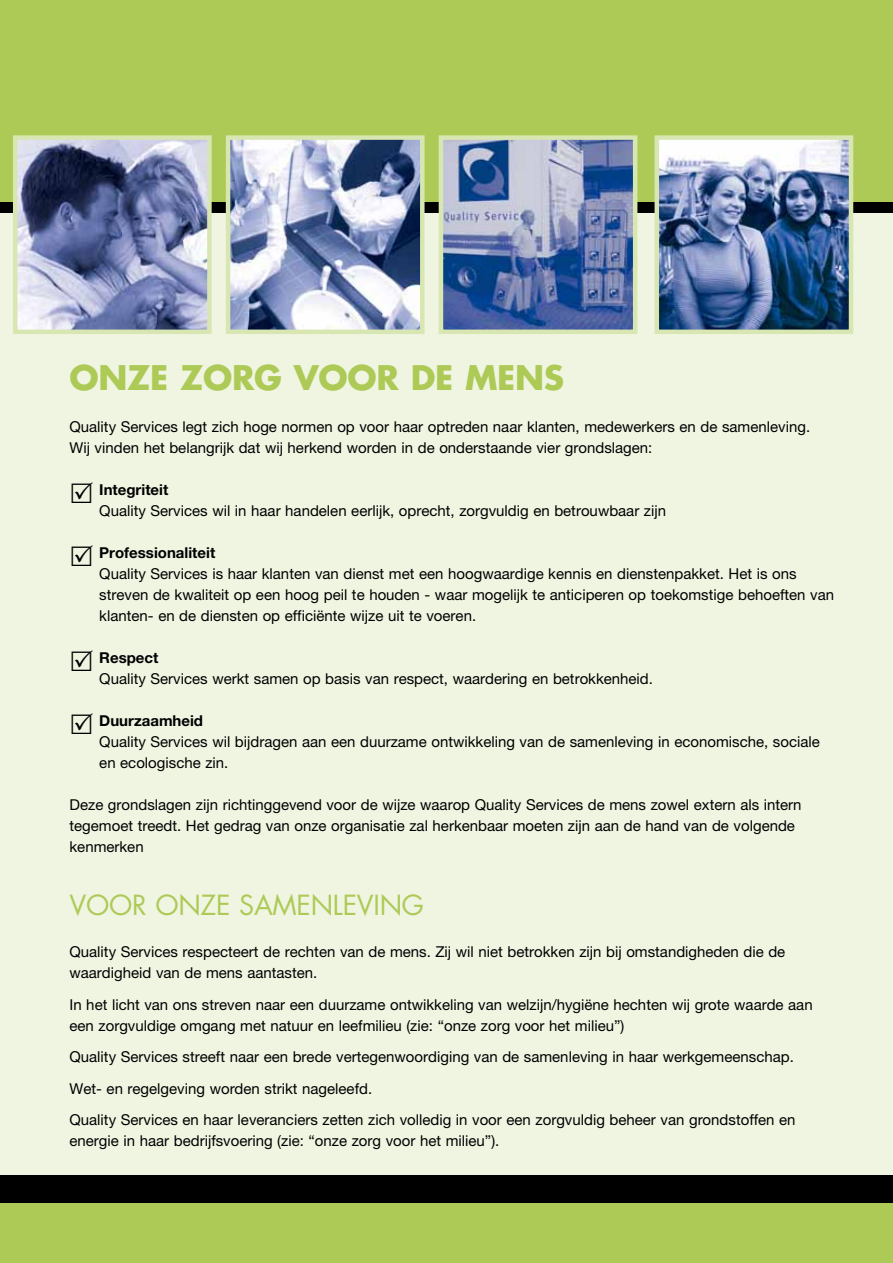
<style>
.page{position:relative;width:893px;height:1263px;background:#fff}
.page>*{position:absolute;margin:0;border:0;box-sizing:border-box;transform-origin:0 0}
.t1{font:700 33px "Futura";letter-spacing:-.01em;color:#adca57}
.t2{font:27px "Futura";letter-spacing:-.01em;color:#adca57}
.t3{font:15px/21px "Helvetica Neue";color:#000}
.t4{font:700 15px "Helvetica Neue";color:#000}
</style>
<div class="page">
<div style="left:0;top:145px;width:893px;height:1041px;background:#f0f5e2"></div>
<div style="left:0;top:0;width:893px;height:204px;background:#adca57"></div>
<div style="left:0;top:202px;width:893px;height:11px;background:#000"></div>
<img style="left:444px;top:140px;width:188px;height:189px">
<div style="left:439px;top:135px;width:198px;height:199px;border:4px solid #d8e6b2"></div>
<img style="left:659px;top:140px;width:189px;height:189px">
<div style="left:654px;top:135px;width:199px;height:199px;border:4px solid #d8e6b2"></div>
<img style="left:231px;top:140px;width:189px;height:189px">
<div style="left:226px;top:135px;width:199px;height:199px;border:4px solid #d8e6b2"></div>
<img style="left:18px;top:140px;width:189px;height:189px">
<div style="left:13px;top:135px;width:199px;height:199px;border:4px solid #d8e6b2"></div>
<div style="left:0;top:1199px;width:893px;height:64px;background:#adca57"></div>
<div style="left:0;top:1175px;width:893px;height:27px;background:#000"></div>
<h1 class="t1" style="left:70px;top:355px;width:496px">ONZE ZORG VOOR DE MENS</h1>
<p class="t3" style="left:70px;top:416px;width:742px">Quality Services legt zich hoge normen op voor haar optreden naar klanten, medewerkers en de samenleving.<br>Wij vinden het belangrijk dat wij herkend worden in de onderstaande vier grondslagen:</p>
<p class="t4" style="left:99px;top:481px;width:71px">Integriteit</p>
<p class="t3" style="left:99px;top:500px;width:568px">Quality Services wil in haar handelen eerlijk, oprecht, zorgvuldig en betrouwbaar zijn</p>
<p class="t4" style="left:99px;top:544px;width:118px">Professionaliteit</p>
<p class="t3" style="left:99px;top:563px;width:736px">Quality Services is haar klanten van dienst met een hoogwaardige kennis en dienstenpakket. Het is ons streven de kwaliteit op een hoog peil te houden - waar mogelijk te anticiperen op toekomstige behoeften van klanten- en de diensten op efficiënte wijze uit te voeren.</p>
<p class="t4" style="left:99px;top:649px;width:61px">Respect</p>
<p class="t3" style="left:99px;top:668px;width:555px">Quality Services werkt samen op basis van respect, waardering en betrokkenheid.</p>
<p class="t4" style="left:99px;top:712px;width:105px">Duurzaamheid</p>
<p class="t3" style="left:99px;top:731px;width:722px">Quality Services wil bijdragen aan een duurzame ontwikkeling van de samenleving in economische, sociale en ecologische zin.</p>
<p class="t3" style="left:70px;top:794px;width:734px">Deze grondslagen zijn richtinggevend voor de wijze waarop Quality Services de mens zowel extern als intern tegemoet treedt. Het gedrag van onze organisatie zal herkenbaar moeten zijn aan de hand van de volgende kenmerken</p>
<h2 class="t2" style="left:70px;top:887px;width:356px">VOOR ONZE SAMENLEVING</h2>
<p class="t3" style="left:70px;top:941px;width:717px">Quality Services respecteert de rechten van de mens. Zij wil niet betrokken zijn bij omstandigheden die de waardigheid van de mens aantasten.</p>
<p class="t3" style="left:70px;top:994px;width:745px">In het licht van ons streven naar een duurzame ontwikkeling van welzijn/hygiëne hechten wij grote waarde aan een zorgvuldige omgang met natuur en leefmilieu (zie: “onze zorg voor het milieu”)</p>
<p class="t3" style="left:70px;top:1041px;width:728px;line-height:31.5px">Quality Services streeft naar een brede vertegenwoordiging van de samenleving in haar werkgemeenschap.<br>Wet- en regelgeving worden strikt nageleefd.<br>Quality Services en haar leveranciers zetten zich volledig in voor een zorgvuldig beheer van grondstoffen en</p>
<p class="t3" style="left:70px;top:1130px;width:431px">energie in haar bedrijfsvoering (zie: “onze zorg voor het milieu”).</p>
</div>
